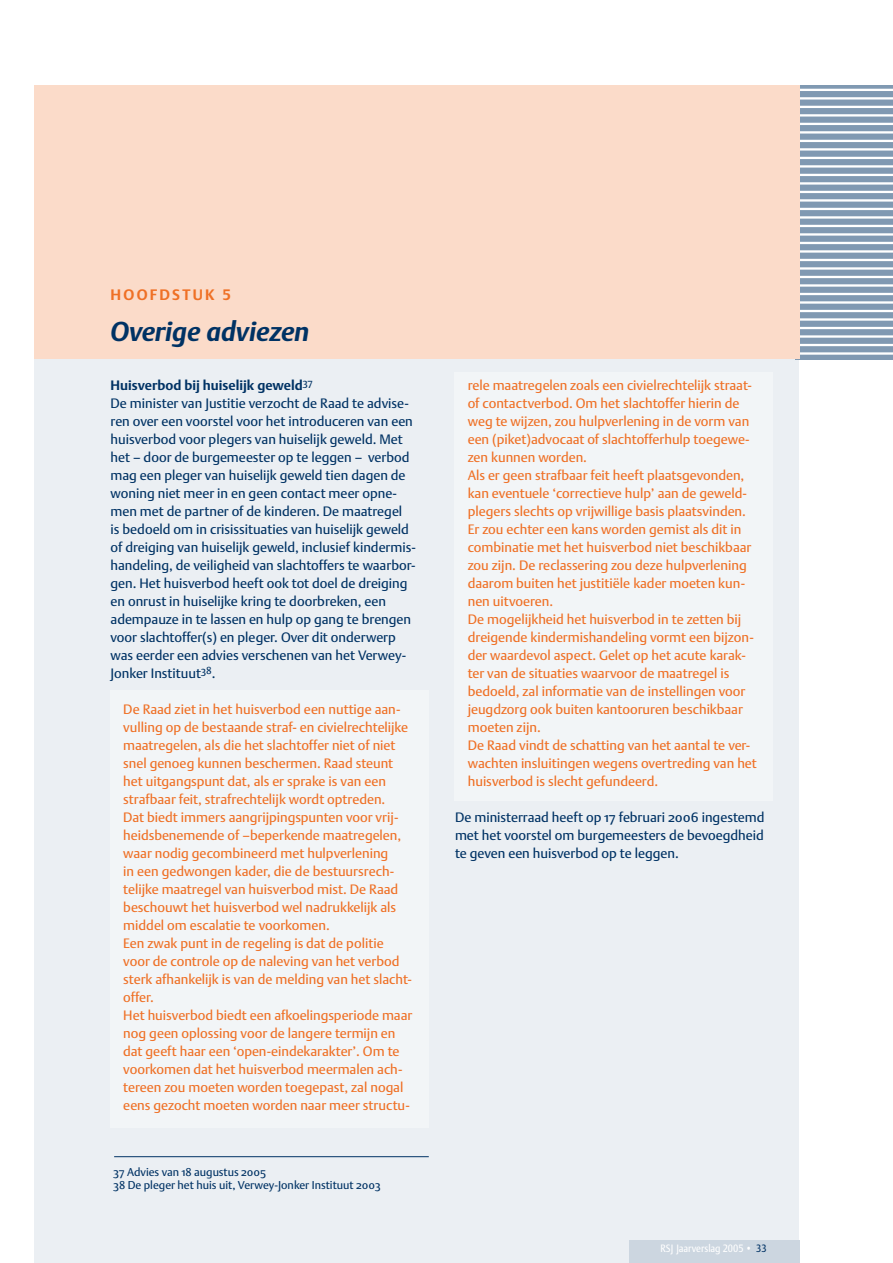
<style>
.page{position:relative;width:893px;height:1263px;background:#fff}
.page>*{position:absolute;margin:0;border:0;box-sizing:border-box;transform-origin:0 0}
.t1{font:italic 700 27px "DTL Argo ST";letter-spacing:-.005em;color:#003264}
.t2{font:700 15px "DTL Argo T";letter-spacing:.15em;color:#ef7025}
.t3{font:13.5px/18px "DTL Argo ST";color:#ef7025}
.t4{font:13.5px/18px "DTL Argo ST";color:#003264}
.t5{font:11.25px/13.5px "DTL Argo ST";color:#003264}
.t6{font:10.5px "DTL Argo T";color:#fff;scale:.89 1}
.s1{font-weight:700}
.s2{color:#003264}
</style>
<div class="page">
<div style="left:35px;top:85px;width:764px;height:1178px;background:#ebeff3"></div>
<div style="left:629px;top:1240px;width:170px;height:23px;background:#ccd6e0"></div>
<div style="left:454px;top:372px;width:318px;height:429px;background:#f2f5f7"></div>
<div style="left:111px;top:691px;width:318px;height:437px;background:#f2f5f7"></div>
<div style="left:795px;top:85px;width:98px;height:274px;background:#8099b2"></div>
<hr style="left:798px;top:89px;width:95px;height:2px;background:#fff">
<hr style="left:798px;top:97px;width:95px;height:3px;background:#fff">
<hr style="left:798px;top:106px;width:95px;height:2px;background:#fff">
<hr style="left:798px;top:114px;width:95px;height:3px;background:#fff">
<hr style="left:798px;top:123px;width:95px;height:2px;background:#fff">
<hr style="left:798px;top:131px;width:95px;height:3px;background:#fff">
<hr style="left:798px;top:140px;width:95px;height:2px;background:#fff">
<hr style="left:798px;top:148px;width:95px;height:3px;background:#fff">
<hr style="left:798px;top:157px;width:95px;height:2px;background:#fff">
<hr style="left:798px;top:165px;width:95px;height:3px;background:#fff">
<hr style="left:798px;top:174px;width:95px;height:2px;background:#fff">
<hr style="left:798px;top:182px;width:95px;height:3px;background:#fff">
<hr style="left:798px;top:191px;width:95px;height:2px;background:#fff">
<hr style="left:798px;top:199px;width:95px;height:3px;background:#fff">
<hr style="left:798px;top:208px;width:95px;height:2px;background:#fff">
<hr style="left:798px;top:216px;width:95px;height:3px;background:#fff">
<hr style="left:798px;top:225px;width:95px;height:2px;background:#fff">
<hr style="left:798px;top:233px;width:95px;height:3px;background:#fff">
<hr style="left:798px;top:242px;width:95px;height:2px;background:#fff">
<hr style="left:798px;top:250px;width:95px;height:3px;background:#fff">
<hr style="left:798px;top:259px;width:95px;height:2px;background:#fff">
<hr style="left:798px;top:267px;width:95px;height:3px;background:#fff">
<hr style="left:798px;top:276px;width:95px;height:2px;background:#fff">
<hr style="left:798px;top:284px;width:95px;height:3px;background:#fff">
<hr style="left:798px;top:293px;width:95px;height:2px;background:#fff">
<hr style="left:798px;top:301px;width:95px;height:3px;background:#fff">
<hr style="left:798px;top:310px;width:95px;height:2px;background:#fff">
<hr style="left:798px;top:318px;width:95px;height:3px;background:#fff">
<hr style="left:798px;top:327px;width:95px;height:2px;background:#fff">
<hr style="left:798px;top:335px;width:95px;height:3px;background:#fff">
<hr style="left:798px;top:344px;width:95px;height:2px;background:#fff">
<hr style="left:798px;top:352px;width:95px;height:3px;background:#fff">
<div style="left:34px;top:85px;width:765px;height:274px;background:#fbdbc9"></div>
<hr style="left:114px;top:1156px;width:315px;height:1px;background:#003264">
<p class="t2" style="left:111px;top:286px;width:122px">HOOFDSTUK 5</p>
<h1 class="t1" style="left:111px;top:315px;width:200px">Overige adviezen</h1>
<p class="t4" style="left:111px;top:376px;width:307px"><span class="s1">Huisverbod bij huiselijk geweld</span><sup>37<br></sup>De minister van Justitie verzocht de Raad te advise&shy;ren over een voorstel voor het introduceren van een huisverbod voor plegers van huiselijk geweld. Met het – door de burgemeester op te leggen – verbod mag een pleger van huiselijk geweld tien dagen de woning niet meer in en geen contact meer opne&shy;men met de partner of de kinderen. De maatregel<br>is bedoeld om in crisissituaties van huiselijk geweld of dreiging van huiselijk geweld, inclusief kindermis&shy;handeling, de veiligheid van slachtoffers te waarbor&shy;gen. Het huisverbod heeft ook tot doel de dreiging en onrust in huiselijke kring te doorbreken, een adempauze in te lassen en hulp op gang te brengen voor slachtoffer(s) en pleger. Over dit onderwerp was eerder een advies verschenen van het Verwey-Jonker Instituut<sup>38</sup>.</p>
<p class="t3" style="left:123px;top:700px;width:291px">De Raad ziet in het huisverbod een nuttige aan&shy;vulling op de bestaande straf- en civielrechtelijke maatregelen, als die het slachtoffer niet of niet snel genoeg kunnen beschermen. Raad steunt het uitgangspunt dat, als er sprake is van een strafbaar feit, strafrechtelijk wordt optreden.<br>Dat biedt immers aangrijpingspunten voor vrij&shy;heidsbenemende of –beperkende maatregelen, waar nodig gecombineerd met hulpverlening<br>in een gedwongen kader, die de bestuursrech&shy;telijke maatregel van huisverbod mist. De Raad beschouwt het huisverbod wel nadrukkelijk als middel om escalatie te voorkomen.<br>Een zwak punt in de regeling is dat de politie voor de controle op de naleving van het verbod sterk afhankelijk is van de melding van het slacht&shy;offer.<br>Het huisverbod biedt een afkoelingsperiode maar nog geen oplossing voor de langere termijn en dat geeft haar een ‘open-eindekarakter’. Om te voorkomen dat het huisverbod meermalen ach&shy;tereen zou moeten worden toegepast, zal nogal eens gezocht moeten worden naar meer structu-</p>
<p class="t5" style="left:113px;top:1165px;width:269px">37 Advies van 18 augustus 2005<br>38 De pleger het huis uit, Verwey-Jonker Instituut 2003</p>
<p class="t3" style="left:468px;top:376px;width:291px">rele maatregelen zoals een civielrechtelijk straat&shy;of contactverbod. Om het slachtoffer hierin de weg te wijzen, zou hulpverlening in de vorm van een (piket)advocaat of slachtofferhulp toegewe&shy;zen kunnen worden.<br>Als er geen strafbaar feit heeft plaatsgevonden, kan eventuele ‘correctieve hulp’ aan de geweld&shy;plegers slechts op vrijwillige basis plaatsvinden.<br>Er zou echter een kans worden gemist als dit in combinatie met het huisverbod niet beschikbaar zou zijn. De reclassering zou deze hulpverlening daarom buiten het justitiële kader moeten kun&shy;nen uitvoeren.<br>De mogelijkheid het huisverbod in te zetten bij dreigende kindermishandeling vormt een bijzon&shy;der waardevol aspect. Gelet op het acute karak&shy;ter van de situaties waarvoor de maatregel is bedoeld, zal informatie van de instellingen voor jeugdzorg ook buiten kantooruren beschikbaar moeten zijn.<br>De Raad vindt de schatting van het aantal te ver&shy;wachten insluitingen wegens overtreding van het huisverbod is slecht gefundeerd.</p>
<p class="t4" style="left:455px;top:808px;width:311px;text-align:justify">De ministerraad heeft op 17 februari 2006 ingestemd met het voorstel om burgemeesters de bevoegdheid te geven een huisverbod op te leggen.</p>
<p class="t6" style="left:660px;top:1242px;width:121px">RSJ Jaarverslag 2005 • <span class="s2">33</span></p>
</div>
